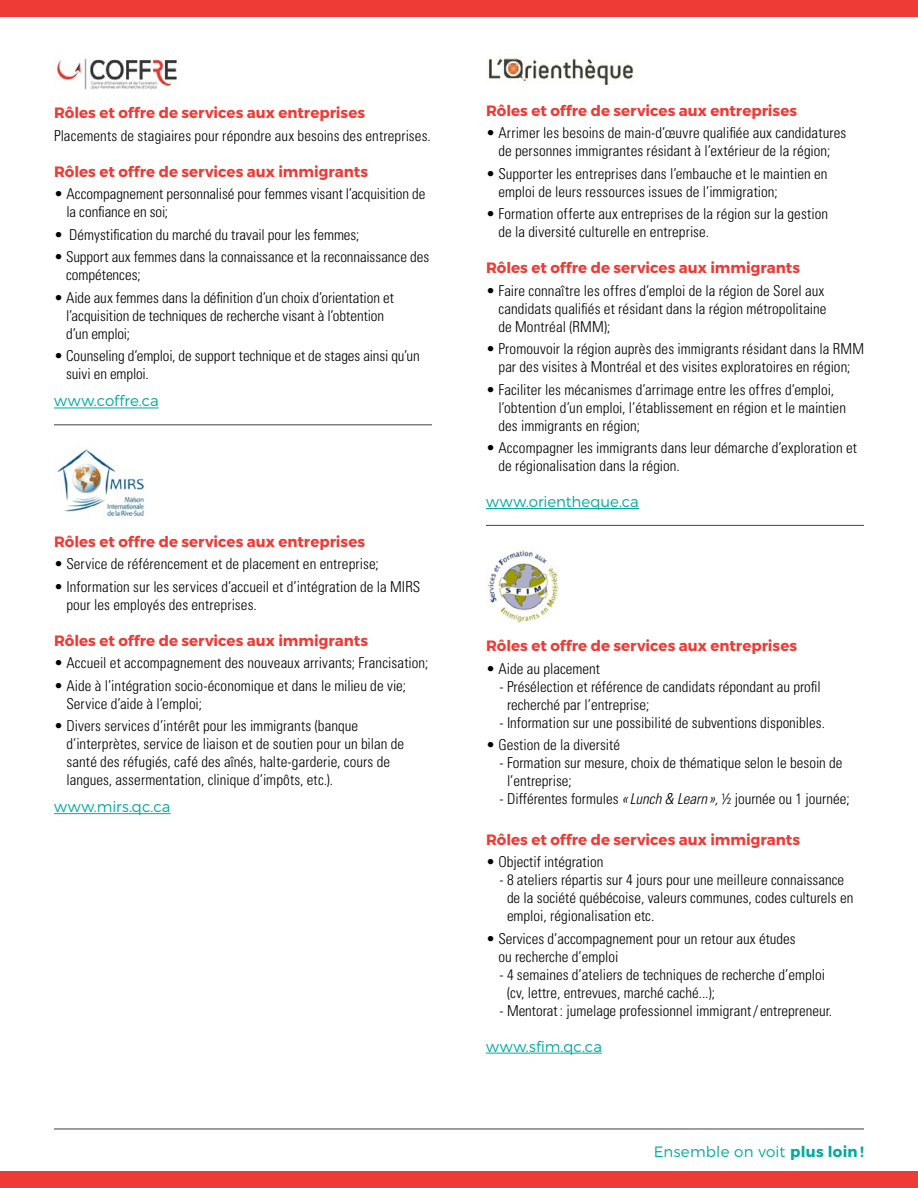
<style>
.page{position:relative;width:918px;height:1188px;background:#fff}
.page>*{position:absolute;margin:0;border:0;box-sizing:border-box;transform-origin:0 0}
.t1{font:300 condensed 15px/18px "Univers";color:#000}
.t2{font:700 15px "Montserrat";color:#ef3b36}
.t3{font:300 15px "Montserrat";letter-spacing:.005em;color:#02aa9e}
.s1{font-style:italic}
.s2{font-weight:700}
</style>
<div class="page">
<img style="left:56px;top:58px;width:121px;height:32px">
<hr style="left:54px;top:424px;width:378px;height:1px;background:#414042">
<hr style="left:54px;top:408px;width:105px;height:1px;background:#02aa9e">
<img style="left:54px;top:449px;width:91px;height:70px">
<hr style="left:54px;top:813px;width:117px;height:1px;background:#02aa9e">
<img style="left:488px;top:57px;width:146px;height:28px">
<hr style="left:486px;top:525px;width:378px;height:1px;background:#414042">
<hr style="left:486px;top:508px;width:153px;height:1px;background:#02aa9e">
<img style="left:487px;top:550px;width:72px;height:73px">
<hr style="left:486px;top:1053px;width:116px;height:1px;background:#02aa9e">
<div style="left:0;top:1172px;width:918px;height:16px;background:#ef3b36"></div>
<div style="left:0;top:0;width:918px;height:16px;background:#ef3b36"></div>
<hr style="left:54px;top:1129px;width:810px;height:1px;background:#414042">
<p class="t2" style="left:54px;top:104px;width:313px">Rôles et offre de services aux entreprises</p>
<p class="t1" style="left:54px;top:126px;width:378px">Placements de stagiaires pour répondre aux besoins des entreprises.</p>
<p class="t2" style="left:54px;top:162px;width:316px">Rôles et offre de services aux immigrants</p>
<p class="t1" style="left:66px;top:185px;width:361px;text-indent:-12px">• Accompagnement personnalisé pour femmes visant l’acquisition de la confiance en soi;</p>
<p class="t1" style="left:54px;top:225px;width:307px">• Démystification du marché du travail pour les femmes;</p>
<p class="t1" style="left:66px;top:248px;width:365px;text-indent:-12px">• Support aux femmes dans la connaissance et la reconnaissance des compétences;</p>
<p class="t1" style="left:66px;top:288px;width:329px;text-indent:-12px">• Aide aux femmes dans la définition d’un choix d’orientation et l’acquisition de techniques de recherche visant à l’obtention d’un emploi;</p>
<p class="t1" style="left:66px;top:347px;width:355px;text-indent:-12px">• Counseling d’emploi, de support technique et de stages ainsi qu’un suivi en emploi.</p>
<p class="t3" style="left:54px;top:392px;width:106px">www.coffre.ca</p>
<p class="t2" style="left:54px;top:532px;width:313px">Rôles et offre de services aux entreprises</p>
<p class="t1" style="left:54px;top:555px;width:326px">• Service de référencement et de placement en entreprise;</p>
<p class="t1" style="left:66px;top:577px;width:356px;text-indent:-12px">• Information sur les services d’accueil et d’intégration de la MIRS pour les employés des entreprises.</p>
<p class="t2" style="left:54px;top:631px;width:316px">Rôles et offre de services aux immigrants</p>
<p class="t1" style="left:54px;top:654px;width:376px">• Accueil et accompagnement des nouveaux arrivants; Francisation;</p>
<p class="t1" style="left:66px;top:676px;width:341px;text-indent:-12px">• Aide à l’intégration socio-économique et dans le milieu de vie;<br>Service d’aide à l’emploi;</p>
<p class="t1" style="left:66px;top:717px;width:339px;text-indent:-12px">• Divers services d’intérêt pour les immigrants (banque d’interprètes, service de liaison et de soutien pour un bilan de santé des réfugiés, café des aînés, halte-garderie, cours de langues, assermentation, clinique d’impôts, etc.).</p>
<p class="t3" style="left:54px;top:798px;width:118px">www.mirs.qc.ca</p>
<p class="t2" style="left:486px;top:101px;width:313px">Rôles et offre de services aux entreprises</p>
<p class="t1" style="left:486px;top:124px;width:362px;text-align:center">• Arrimer les besoins de main-d’œuvre qualifiée aux candidatures de personnes immigrantes résidant à l’extérieur de la région;</p>
<p class="t1" style="left:498px;top:164px;width:331px;text-indent:-12px">• Supporter les entreprises dans l’embauche et le maintien en emploi de leurs ressources issues de l’immigration;</p>
<p class="t1" style="left:498px;top:205px;width:331px;text-indent:-12px">• Formation offerte aux entreprises de la région sur la gestion de la diversité culturelle en entreprise.</p>
<p class="t2" style="left:486px;top:258px;width:316px">Rôles et offre de services aux immigrants</p>
<p class="t1" style="left:498px;top:281px;width:330px;text-indent:-12px">• Faire connaître les offres d’emploi de la région de Sorel aux candidats qualifiés et résidant dans la région métropolitaine de Montréal (RMM);</p>
<p class="t1" style="left:486px;top:340px;width:380px;text-align:center">• Promouvoir la région auprès des immigrants résidant dans la RMM par des visites à Montréal et des visites exploratoires en région;</p>
<p class="t1" style="left:498px;top:380px;width:349px;text-indent:-12px">• Faciliter les mécanismes d’arrimage entre les offres d’emploi, l’obtention d’un emploi, l’établissement en région et le maintien des immigrants en région;</p>
<p class="t1" style="left:498px;top:439px;width:360px;text-indent:-12px">• Accompagner les immigrants dans leur démarche d’exploration et de régionalisation dans la région.</p>
<p class="t3" style="left:486px;top:493px;width:154px">www.orientheque.ca</p>
<p class="t2" style="left:486px;top:637px;width:313px">Rôles et offre de services aux entreprises</p>
<p class="t1" style="left:486px;top:659px;width:116px">• Aide au placement</p>
<p class="t1" style="left:507px;top:677px;width:315px;text-indent:-8px">- Présélection et référence de candidats répondant au profil recherché par l’entreprise;</p>
<p class="t1" style="left:500px;top:713px;width:327px">- Information sur une possibilité de subventions disponibles.</p>
<p class="t1" style="left:486px;top:736px;width:136px">• Gestion de la diversité</p>
<p class="t1" style="left:507px;top:754px;width:337px;text-indent:-8px">- Formation sur mesure, choix de thématique selon le besoin de l’entreprise;</p>
<p class="t1" style="left:500px;top:790px;width:352px">- Différentes formules <span class="s1">«Lunch &amp; Learn »,</span> ½ journée ou 1 journée;</p>
<p class="t2" style="left:486px;top:830px;width:316px">Rôles et offre de services aux immigrants</p>
<p class="t1" style="left:486px;top:853px;width:119px">• Objectif intégration</p>
<p class="t1" style="left:507px;top:871px;width:348px;text-indent:-8px">- 8 ateliers répartis sur 4 jours pour une meilleure connaissance de la société québécoise, valeurs communes, codes culturels en emploi, régionalisation etc.</p>
<p class="t1" style="left:498px;top:929px;width:299px;text-indent:-12px">• Services d’accompagnement pour un retour aux études ou recherche d’emploi</p>
<p class="t1" style="left:507px;top:965px;width:320px;text-indent:-8px">- 4 semaines d’ateliers de techniques de recherche d’emploi (cv, lettre, entrevues, marché caché...);</p>
<p class="t1" style="left:500px;top:1001px;width:334px">- Mentorat: jumelage professionnel immigrant/ entrepreneur.</p>
<p class="t3" style="left:486px;top:1037px;width:117px">www.sfim.qc.ca</p>
<p class="t3" style="left:654px;top:1143px;width:212px">Ensemble on voit <span class="s2">plus loin!</span></p>
</div>
